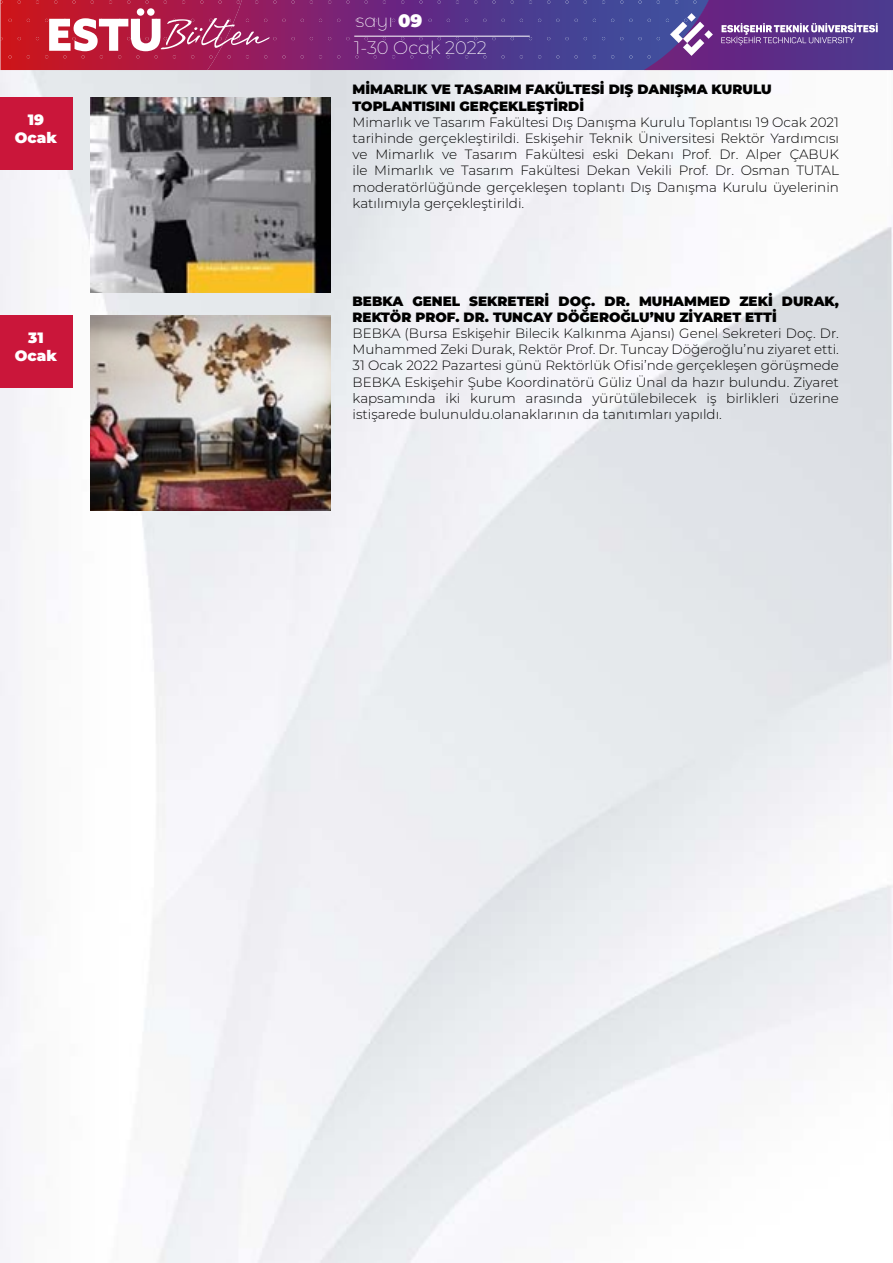
<style>
.page{position:relative;width:893px;height:1263px;background:#fff}
.page>*{position:absolute;margin:0;border:0;box-sizing:border-box;transform-origin:0 0}
.t1{font:200 18px/27.2px "Montserrat Alternates";color:#fff}
.t2{font:900 15px/18px "Montserrat";color:#fff;text-align:center}
.t3{font:300 13.5px/16.2px "Montserrat";color:#000;text-align:justify}
.t4{font:900 13.5px/16.2px "Montserrat";color:#000}
.s1{font-weight:900}
</style>
<div class="page">
<img style="left:0;top:70px;width:893px;height:1193px">
<div style="left:0;top:98px;width:72px;height:72px;background:#ca163a"></div>
<div style="left:0;top:315px;width:72px;height:72px;background:#ca163a"></div>
<img style="left:91px;top:98px;width:240px;height:195px">
<img style="left:91px;top:315px;width:240px;height:195px">
<svg style="left:0;top:0;width:893px;height:70px;background:#7c3a7d"></svg>
<hr style="left:354px;top:36px;width:176px;height:1px;background:#fff">
<p class="t2" style="left:15px;top:110px;width:44px">19<br>Ocak</p>
<p class="t2" style="left:15px;top:327px;width:44px">31<br>Ocak</p>
<h1 class="t1" style="left:354px;top:6px;width:134px">sayı <span class="s1">09<br></span>1-30 Ocak 2022</h1>
<p class="t4" style="left:352px;top:81px;width:421px">MIMARLIK VE TASARIM FAKÜLTESI DIŞ DANIŞMA KURULU<br>TOPLANTISINI GERÇEKLEŞTIRDI</p>
<p class="t3" style="left:352px;top:114px;width:488px">Mimarlık ve Tasarım Fakültesi Dış Danışma Kurulu Toplantısı 19 Ocak 2021 tarihinde gerçekleştirildi. Eskişehir Teknik Üniversitesi Rektör Yardımcısı ve Mimarlık ve Tasarım Fakültesi eski Dekanı Prof. Dr. Alper ÇABUK ile Mimarlık ve Tasarım Fakültesi Dekan Vekili Prof. Dr. Osman TUTAL moderatörlüğünde gerçekleşen toplantı Dış Danışma Kurulu üyelerinin katılımıyla gerçekleştirildi.</p>
<p class="t4" style="left:352px;top:292px;width:488px">BEBKA GENEL SEKRETERI DOÇ. DR. MUHAMMED ZEKI DURAK,<br>REKTÖR PROF. DR. TUNCAY DÖĞEROĞLU’NU ZIYARET ETTI</p>
<p class="t3" style="left:352px;top:325px;width:488px">BEBKA (Bursa Eskişehir Bilecik Kalkınma Ajansı) Genel Sekreteri Doç. Dr.<br>Muhammed Zeki Durak, Rektör Prof. Dr. Tuncay Döğeroğlu’nu ziyaret etti.<br>31 Ocak 2022 Pazartesi günü Rektörlük Ofisi’nde gerçekleşen görüşmede BEBKA Eskişehir Şube Koordinatörü Güliz Ünal da hazır bulundu. Ziyaret kapsamında iki kurum arasında yürütülebilecek iş birlikleri üzerine istişarede bulunuldu.olanaklarının da tanıtımları yapıldı.</p>
</div>
